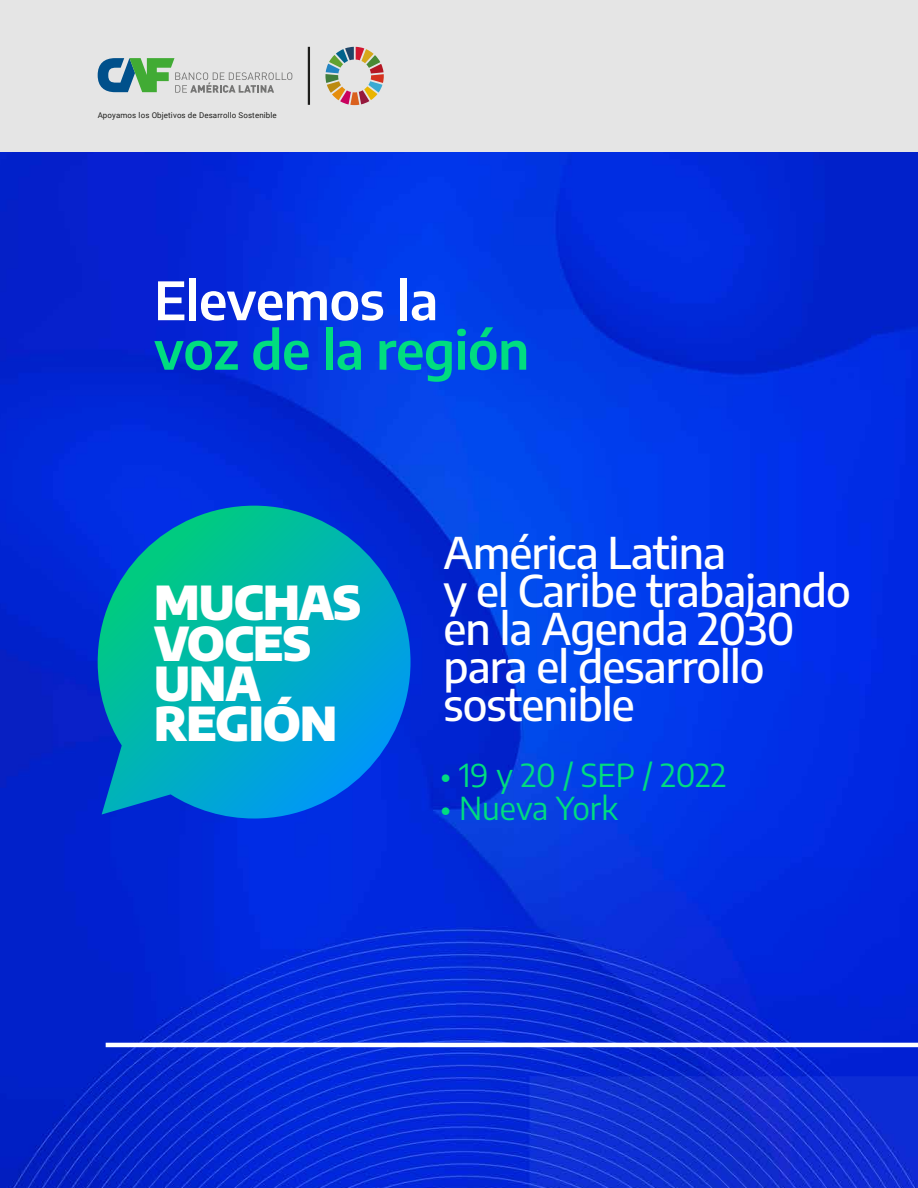
<style>
.page{position:relative;width:918px;height:1188px;background:#fff}
.page>*{position:absolute;margin:0;border:0;box-sizing:border-box;transform-origin:0 0}
.t1{font:600 52.5px "Encode Sans";letter-spacing:-.01em;color:#00dd80}
.t2{font:600 52.5px "Encode Sans";letter-spacing:-.01em;color:#fff}
.t3{font:900 46.5px/40.3px "Encode Sans";letter-spacing:-.02em;color:#fff}
.t4{font:500 43.5px/38.1px "Encode Sans";letter-spacing:-.02em;color:#fff}
.t5{font:31.5px "Encode Sans";color:#00dd80}
.t6{font:7.95px "Roboto";letter-spacing:.015em;color:#1d1d1b}
</style>
<div class="page">
<img style="left:0;top:152px;width:918px;height:1036px">
<div style="left:0;top:0;width:918px;height:152px;background:#e5e5e5"></div>
<svg style="left:98px;top:506px;width:313px;height:313px;background:#0097bf"></svg>
<hr style="left:308px;top:47px;width:2px;height:58px;background:#1d1d1b">
<svg style="left:325px;top:47px;width:59px;height:58px"></svg>
<svg style="left:98px;top:58px;width:194px;height:35px"></svg>
<hr style="left:106px;top:1043px;width:812px;height:4px;background:#fff">
<p class="t6" style="left:98px;top:110px;width:181px">Apoyamos los Objetivos de Desarrollo Sostenible</p>
<p class="t2" style="left:154px;top:265px;width:286px">Elevemos la</p>
<p class="t1" style="left:154px;top:314px;width:377px">voz de la región</p>
<p class="t3" style="left:154px;top:581px;width:208px">MUCHAS<br>VOCES<br>UNA<br>REGIÓN</p>
<p class="t4" style="left:443px;top:532px;width:409px">América Latina<br>y el Caribe trabajando en la Agenda 2030 para el desarrollo sostenible</p>
<p class="t5" style="left:440px;top:754px;width:288px">• 19 y 20 / SEP / 2022</p>
<p class="t5" style="left:440px;top:787px;width:179px">• Nueva York</p>
</div>
